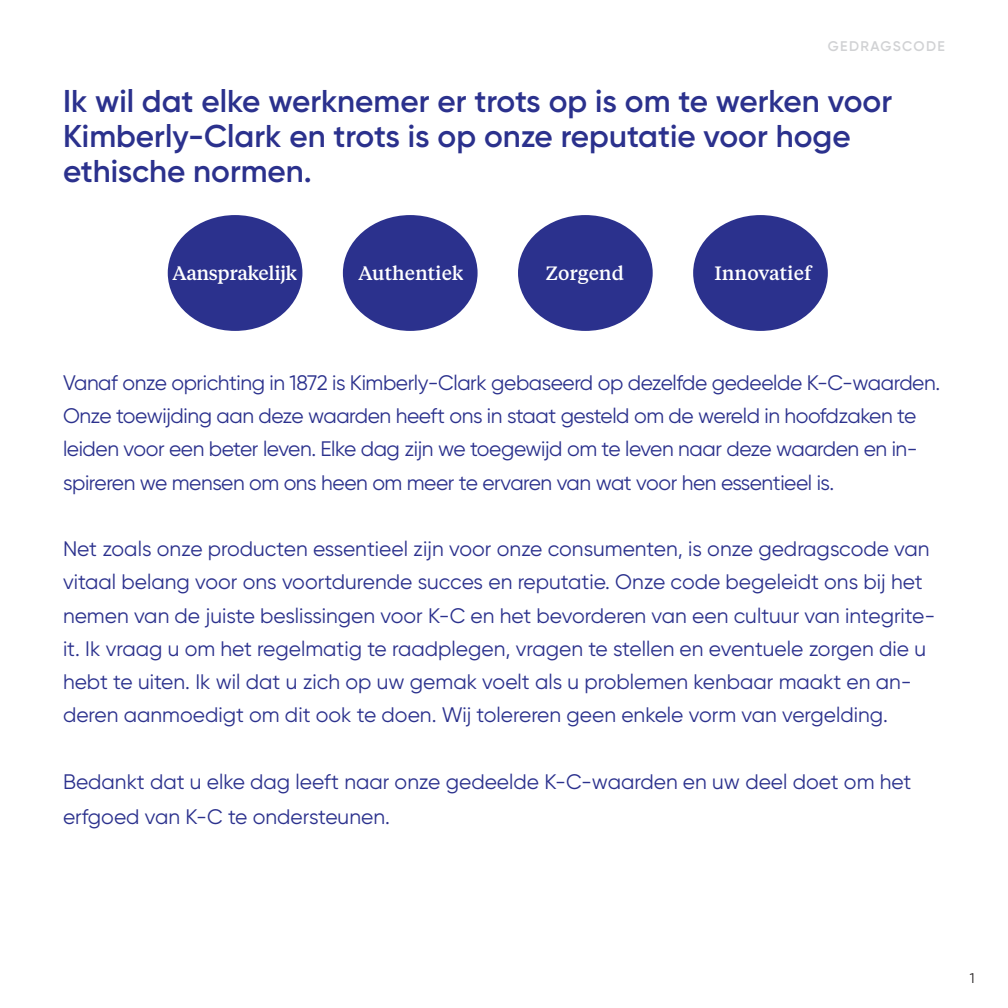
<style>
.page{position:relative;width:1008px;height:1008px;background:#fff}
.page>*{position:absolute;margin:0;border:0;box-sizing:border-box;transform-origin:0 0}
.t1{font:600 31.5px "Gilroy";color:#2b318d}
.t2{font:21px/33.2px "Gilroy";letter-spacing:-.005em;color:#2b318d}
.t3{font:500 19.25px "Tiempos Text";color:#fff}
.t4{font:500 19.25px "Tiempos Text";letter-spacing:-.02em;color:#fff}
.t5{font:600 14px "Gilroy";letter-spacing:.1em;color:#d1d2d4}
.t6{font:14px "Gilroy";color:#231f20}
</style>
<div class="page">
<div style="left:168px;top:215px;width:134px;height:116px;background:#2b318d;border-radius:50%"></div>
<div style="left:343px;top:215px;width:135px;height:116px;background:#2b318d;border-radius:50%"></div>
<div style="left:518px;top:215px;width:135px;height:116px;background:#2b318d;border-radius:50%"></div>
<div style="left:693px;top:215px;width:135px;height:116px;background:#2b318d;border-radius:50%"></div>
<p class="t5" style="left:828px;top:38px;width:119px">GEDRAGSCODE</p>
<p class="t1" style="left:63px;top:81px;width:831px">Ik wil dat elke werknemer er trots op is om te werken voor</p>
<p class="t1" style="left:63px;top:116px;width:789px">Kimberly-Clark en trots is op onze reputatie voor hoge</p>
<p class="t1" style="left:63px;top:151px;width:250px">ethische normen.</p>
<p class="t4" style="left:173px;top:260px;width:126px">Aansprakelijk</p>
<p class="t3" style="left:358px;top:260px;width:106px">Authentiek</p>
<p class="t3" style="left:546px;top:260px;width:80px">Zorgend</p>
<p class="t3" style="left:715px;top:260px;width:98px">Innovatief</p>
<p class="t2" style="left:63px;top:366px;width:879px">Vanaf onze oprichting in 1872 is Kimberly-Clark gebaseerd op dezelfde gedeelde K-C-waarden.<br>Onze toewijding aan deze waarden heeft ons in staat gesteld om de wereld in hoofdzaken te leiden voor een beter leven. Elke dag zijn we toegewijd om te leven naar deze waarden en in&shy;spireren we mensen om ons heen om meer te ervaren van wat voor hen essentieel is.</p>
<p class="t2" style="left:63px;top:532px;width:874px">Net zoals onze producten essentieel zijn voor onze consumenten, is onze gedragscode van vitaal belang voor ons voortdurende succes en reputatie. Onze code begeleidt ons bij het nemen van de juiste beslissingen voor K-C en het bevorderen van een cultuur van integrite&shy;it. Ik vraag u om het regelmatig te raadplegen, vragen te stellen en eventuele zorgen die u hebt te uiten. Ik wil dat u zich op uw gemak voelt als u problemen kenbaar maakt en an&shy;deren aanmoedigt om dit ook te doen. Wij tolereren geen enkele vorm van vergelding.</p>
<p class="t2" style="left:63px;top:764px;width:850px;line-height:35px">Bedankt dat u elke dag leeft naar onze gedeelde K-C-waarden en uw deel doet om het erfgoed van K-C te ondersteunen.</p>
<p class="t6" style="left:970px;top:969px;width:6px">1</p>
</div>
